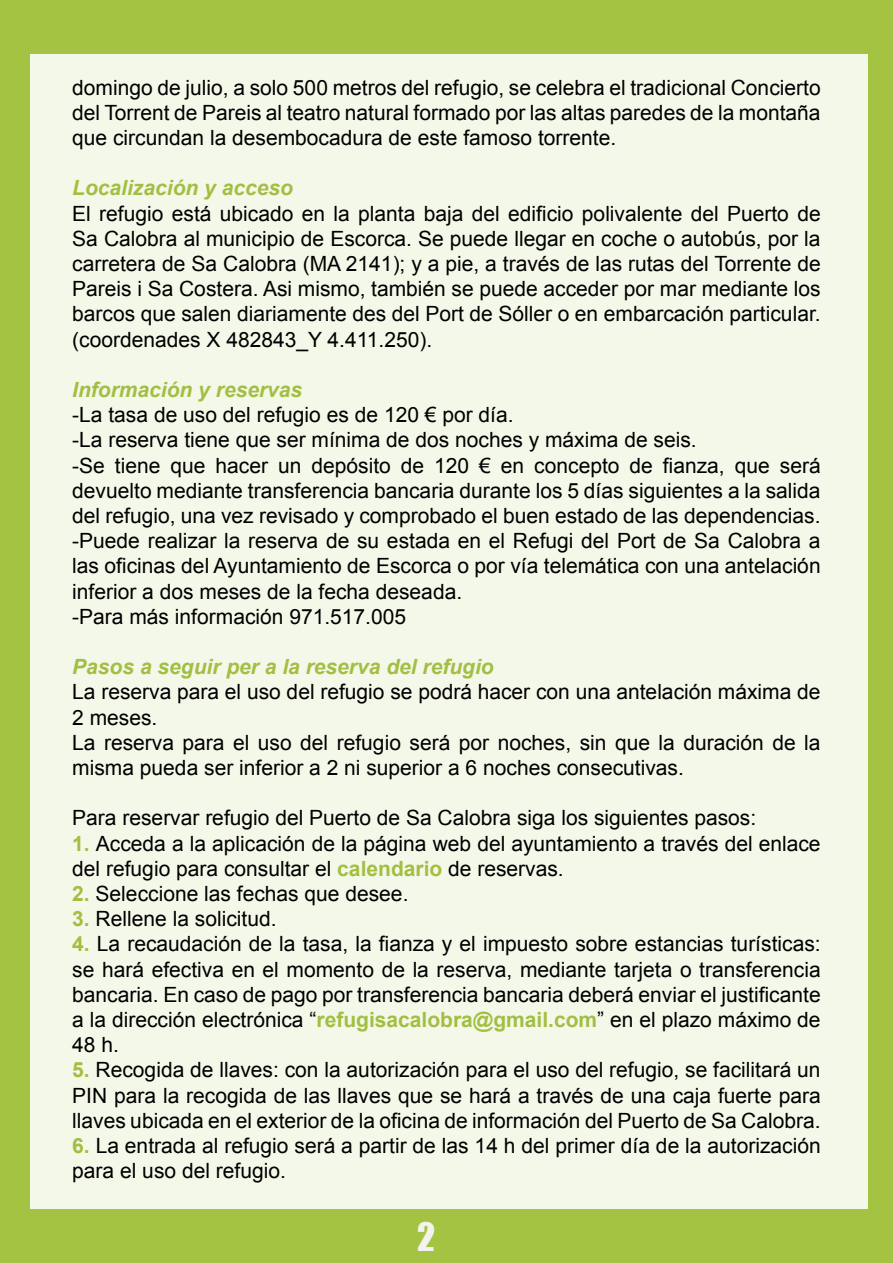
<style>
.page{position:relative;width:893px;height:1263px;background:#a4c342}
.page>*{position:absolute;margin:0;border:0;box-sizing:border-box;transform-origin:0 0}
.t1{font:36px "Impact";color:#f3f2ef}
.t2{font:21px/25.2px "Arial";color:#000;text-align:justify}
.t3{font:italic 700 21px "Arial";color:#a2bf43}
.s1{font-weight:700;color:#a2bf43}
</style>
<div class="page">
<div style="left:30px;top:54px;width:837px;height:1155px;background:#f4f8e9"></div>
<p class="t2" style="left:72px;top:75px;width:750px">domingo de julio, a solo 500 metros del refugio, se celebra el tradicional Concierto del Torrent de Pareis al teatro natural formado por las altas paredes de la montaña que circundan la desembocadura de este famoso torrente.</p>
<p class="t3" style="left:72px;top:174px;width:222px">Localización y acceso</p>
<p class="t2" style="left:72px;top:201px;width:750px">El refugio está ubicado en la planta baja del edificio polivalente del Puerto de Sa Calobra al municipio de Escorca. Se puede llegar en coche o autobús, por la carretera de Sa Calobra (MA 2141); y a pie, a través de las rutas del Torrente de Pareis i Sa Costera. Asi mismo, también se puede acceder por mar mediante los barcos que salen diariamente des del Port de Sóller o en embarcación particular. (coordenades X 482843_Y 4.411.250).</p>
<p class="t3" style="left:72px;top:376px;width:231px">Información y reservas</p>
<p class="t2" style="left:72px;top:402px;width:750px;text-align:left">-La tasa de uso del refugio es de 120 € por día.<br>-La reserva tiene que ser mínima de dos noches y máxima de seis.<br>-Se tiene que hacer un depósito de 120 € en concepto de fianza, que será devuelto mediante transferencia bancaria durante los 5 días siguientes a la salida del refugio, una vez revisado y comprobado el buen estado de las dependencias. -Puede realizar la reserva de su estada en el Refugi del Port de Sa Calobra a las oficinas del Ayuntamiento de Escorca o por vía telemática con una antelación inferior a dos meses de la fecha deseada.<br>-Para más información 971.517.005</p>
<p class="t3" style="left:72px;top:653px;width:423px">Pasos a seguir per a la reserva del refugio</p>
<p class="t2" style="left:72px;top:680px;width:750px;text-align:left">La reserva para el uso del refugio se podrá hacer con una antelación máxima de 2 meses.<br>La reserva para el uso del refugio será por noches, sin que la duración de la misma pueda ser inferior a 2 ni superior a 6 noches consecutivas.</p>
<p class="t2" style="left:72px;top:806px;width:685px">Para reservar refugio del Puerto de Sa Calobra siga los siguientes pasos:</p>
<p class="t2" style="left:72px;top:831px;width:750px"><span class="s1">1.</span> Acceda a la aplicación de la página web del ayuntamiento a través del enlace del refugio para consultar el <span class="s1">calendario</span> de reservas.</p>
<p class="t2" style="left:72px;top:881px;width:338px"><span class="s1">2.</span> Seleccione las fechas que desee.</p>
<p class="t2" style="left:72px;top:906px;width:206px"><span class="s1">3.</span> Rellene la solicitud.</p>
<p class="t2" style="left:72px;top:932px;width:750px"><span class="s1">4.</span> La recaudación de la tasa, la fianza y el impuesto sobre estancias turísticas: se hará efectiva en el momento de la reserva, mediante tarjeta o transferencia bancaria. En caso de pago por transferencia bancaria deberá enviar el justificante a la dirección electrónica “<span class="s1">refugisacalobra@gmail.com</span>” en el plazo máximo de 48 h.</p>
<p class="t2" style="left:72px;top:1058px;width:750px"><span class="s1">5.</span> Recogida de llaves: con la autorización para el uso del refugio, se facilitará un PIN para la recogida de las llaves que se hará a través de una caja fuerte para llaves ubicada en el exterior de la oficina de información del Puerto de Sa Calobra.</p>
<p class="t2" style="left:72px;top:1133px;width:750px"><span class="s1">6.</span> La entrada al refugio será a partir de las 14 h del primer día de la autorización para el uso del refugio.</p>
<h1 class="t1" style="left:417px;top:1209px;width:20px">2</h1>
</div>
